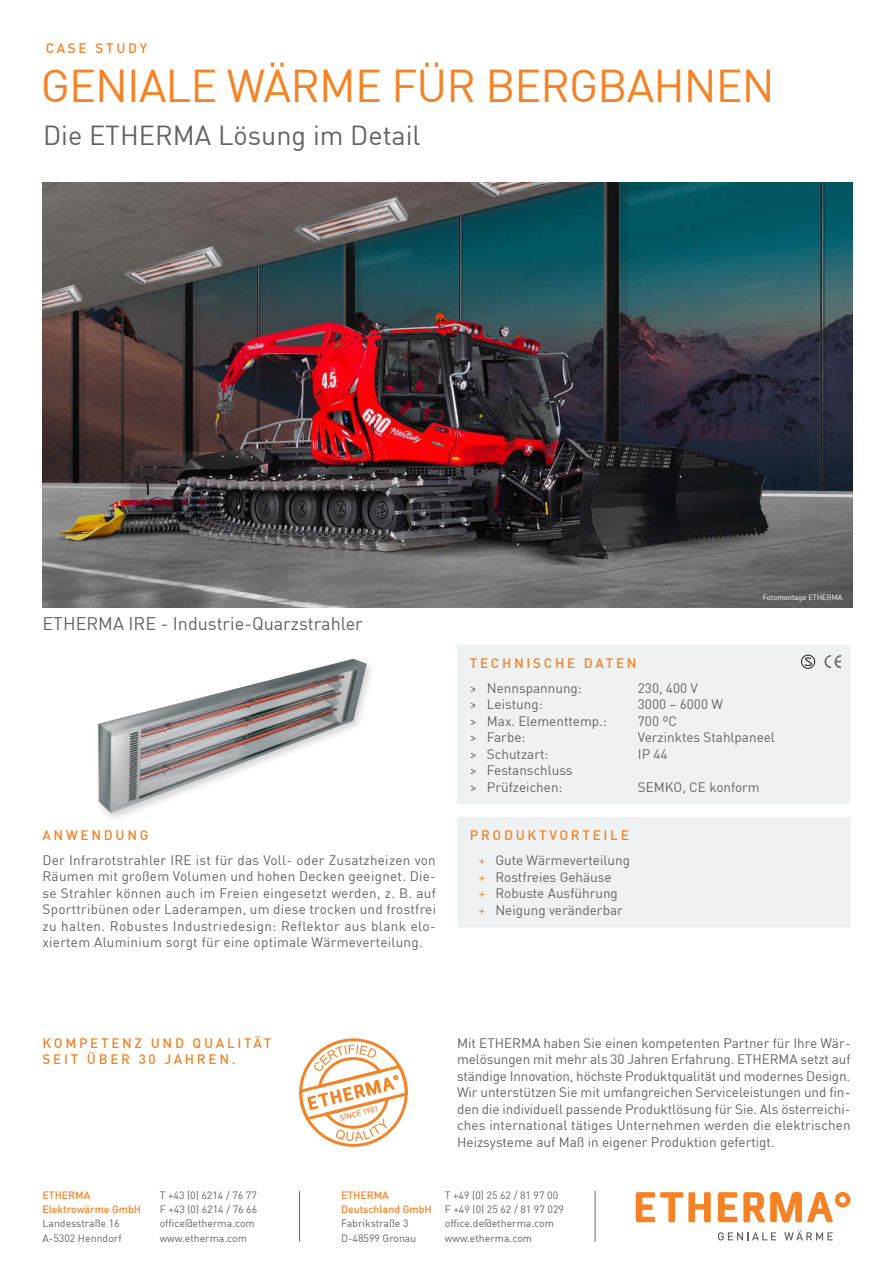
<style>
.page{position:relative;width:893px;height:1263px;background:#fff}
.page>*{position:absolute;margin:0;border:0;box-sizing:border-box;transform-origin:0 0}
.LAVA_Headline{font:45px "DIN";letter-spacing:-.02em;color:#f58224}
.Headline_18pt_65K{font:27px "DIN";color:#636366}
.head_12pt_grau_gemei{font:18px "DIN";color:#636366}
.fliess_allgemein{font:13.5px/16.5px "DIN";color:#636366;text-align:justify}
.auf_techn{font:13.5px "DIN";color:#636366}
.head_produktinfo_tab{font:500 13.5px "DIN";letter-spacing:.2em;color:#f58224}
.Kapitel_9pt_orange{font:500 13.5px "DIN";letter-spacing:.2em;color:#f58224}
.Kapitel_9pt_V_orange{font:500 13.5px "DIN";letter-spacing:.2em;color:#f58224}
.Copy_Adressblock_7pt{font:10.5px/14.2px "DIN";color:#636366}
.Copy_Adressblock_7pt-2{font:500 10.5px "DIN";color:#f58224}
.t1{font:500 7.65px "DIN";color:#f58224}
.Kapitel_11pt_VG_oran{font:7.5px "DIN";color:#fff}
.s1{color:#f58224}
</style>
<div class="page">
<hr style="left:299px;top:1191px;width:1px;height:50px;background:#636366">
<hr style="left:595px;top:1191px;width:1px;height:50px;background:#636366">
<svg style="left:718px;top:1232px;width:58px;height:8px"></svg>
<svg style="left:784px;top:1230px;width:49px;height:10px"></svg>
<svg style="left:718px;top:1192px;width:19px;height:30px"></svg>
<svg style="left:636px;top:1192px;width:75px;height:30px"></svg>
<svg style="left:743px;top:1192px;width:107px;height:30px"></svg>
<svg style="left:299px;top:1038px;width:109px;height:109px"></svg>
<div style="left:457px;top:645px;width:393px;height:282px;background:#eff2f3"></div>
<div style="left:457px;top:804px;width:393px;height:13px;background:#fff"></div>
<img style="left:98px;top:659px;width:269px;height:155px">
<div style="left:801px;top:655px;width:14px;height:14px;border:1px solid #231f20;border-radius:50%"></div>
<svg style="left:804px;top:657px;width:8px;height:12px"></svg>
<svg style="left:824px;top:655px;width:17px;height:13px"></svg>
<img style="left:43px;top:183px;width:809px;height:424px">
<p class="Kapitel_9pt_V_orange" style="left:46px;top:40px;width:103px">CASE STUDY</p>
<p class="LAVA_Headline" style="left:41px;top:58px;width:736px">GENIALE WÄRME FÜR BERGBAHNEN</p>
<p class="Headline_18pt_65K" style="left:43px;top:118px;width:379px">Die ETHERMA Lösung im Detail</p>
<p class="head_12pt_grau_gemei" style="left:43px;top:612px;width:322px">ETHERMA IRE - Industrie-Quarzstrahler</p>
<p class="head_produktinfo_tab" style="left:43px;top:827px;width:108px">ANWENDUNG</p>
<p class="fliess_allgemein" style="left:43px;top:851px;width:395px">Der Infrarotstrahler IRE ist für das Voll- oder Zusatzheizen von Räumen mit großem Volumen und hohen Decken geeignet. Die&shy;se Strahler können auch im Freien eingesetzt werden, z. B. auf Sporttribünen oder Laderampen, um diese trocken und frostfrei zu halten. Robustes Industriedesign: Reflektor aus blank elo&shy;xiertem Aluminium sorgt für eine optimale Wärmeverteilung.</p>
<p class="Kapitel_11pt_VG_oran" style="left:763px;top:592px;width:81px">Fotomontage ETHERMA</p>
<p class="head_produktinfo_tab" style="left:470px;top:654px;width:168px">TECHNISCHE DATEN</p>
<p class="auf_techn" style="left:470px;top:679px;width:114px">&gt; Nennspannung:</p>
<p class="auf_techn" style="left:638px;top:679px;width:61px">230, 400 V</p>
<p class="auf_techn" style="left:470px;top:696px;width:74px">&gt; Leistung:</p>
<p class="auf_techn" style="left:638px;top:696px;width:87px">3000 – 6000 W</p>
<p class="auf_techn" style="left:470px;top:712px;width:139px">&gt; Max. Elementtemp.:</p>
<p class="auf_techn" style="left:638px;top:712px;width:41px">700 ºC</p>
<p class="auf_techn" style="left:470px;top:729px;width:57px">&gt; Farbe:</p>
<p class="auf_techn" style="left:638px;top:729px;width:139px">Verzinktes Stahlpaneel</p>
<p class="auf_techn" style="left:470px;top:745px;width:80px">&gt; Schutzart:</p>
<p class="auf_techn" style="left:638px;top:745px;width:31px">IP 44</p>
<p class="auf_techn" style="left:470px;top:762px;width:104px">&gt; Festanschluss</p>
<p class="auf_techn" style="left:470px;top:778px;width:94px">&gt; Prüfzeichen:</p>
<p class="auf_techn" style="left:638px;top:778px;width:123px">SEMKO, CE konform</p>
<p class="head_produktinfo_tab" style="left:470px;top:827px;width:161px">PRODUKTVORTEILE</p>
<p class="fliess_allgemein" style="left:478px;top:852px;width:153px"><span class="s1">+</span> Gute Wärmeverteilung</p>
<p class="fliess_allgemein" style="left:478px;top:868px;width:135px"><span class="s1">+</span> Rostfreies Gehäuse</p>
<p class="fliess_allgemein" style="left:478px;top:885px;width:141px"><span class="s1">+</span> Robuste Ausführung</p>
<p class="fliess_allgemein" style="left:478px;top:901px;width:146px"><span class="s1">+</span> Neigung veränderbar</p>
<p class="Kapitel_9pt_orange" style="left:43px;top:1035px;width:230px">KOMPETENZ UND QUALITÄT</p>
<p class="Kapitel_9pt_orange" style="left:43px;top:1051px;width:195px">SEIT ÜBER 30 JAHREN.</p>
<p class="Copy_Adressblock_7pt-2" style="left:43px;top:1188px;width:49px">ETHERMA</p>
<p class="Copy_Adressblock_7pt-2" style="left:43px;top:1203px;width:100px">Elektrowärme GmbH</p>
<p class="Copy_Adressblock_7pt" style="left:43px;top:1216px;width:79px">Landesstraße 16</p>
<p class="Copy_Adressblock_7pt" style="left:43px;top:1230px;width:81px">A-5302 Henndorf</p>
<p class="Copy_Adressblock_7pt" style="left:160px;top:1188px;width:99px">T +43 (0) 6214 / 76 77</p>
<p class="Copy_Adressblock_7pt" style="left:160px;top:1202px;width:99px">F +43 (0) 6214 / 76 66</p>
<p class="Copy_Adressblock_7pt" style="left:160px;top:1216px;width:97px">office@etherma.com</p>
<p class="Copy_Adressblock_7pt" style="left:160px;top:1230px;width:89px">www.etherma.com</p>
<p class="t1" style="left:339px;top:1113px;width:41px;rotate:-14deg">SINCE 1981</p>
<p class="fliess_allgemein" style="left:457px;top:1034px;width:395px">Mit ETHERMA haben Sie einen kompetenten Partner für Ihre Wär&shy;melösungen mit mehr als 30 Jahren Erfahrung. ETHERMA setzt auf ständige Innovation, höchste Produktqualität und modernes Design.<br>Wir unterstützen Sie mit umfangreichen Serviceleistungen und fin&shy;den die individuell passende Produktlösung für Sie. Als österreichi&shy;ches international tätiges Unternehmen werden die elektrischen Heizsysteme auf Maß in eigener Produktion gefertigt.</p>
<p class="Copy_Adressblock_7pt-2" style="left:341px;top:1188px;width:49px">ETHERMA</p>
<p class="Copy_Adressblock_7pt-2" style="left:341px;top:1203px;width:92px">Deutschland GmbH</p>
<p class="Copy_Adressblock_7pt" style="left:341px;top:1216px;width:69px">Fabrikstraße 3</p>
<p class="Copy_Adressblock_7pt" style="left:341px;top:1230px;width:77px">D-48599 Gronau</p>
<p class="Copy_Adressblock_7pt" style="left:445px;top:1188px;width:121px">T +49 (0) 25 62 / 81 97 00<br>F +49 (0) 25 62 / 81 97 029 office.de@etherma.com</p>
<p class="Copy_Adressblock_7pt" style="left:445px;top:1230px;width:89px">www.etherma.com</p>
</div>
